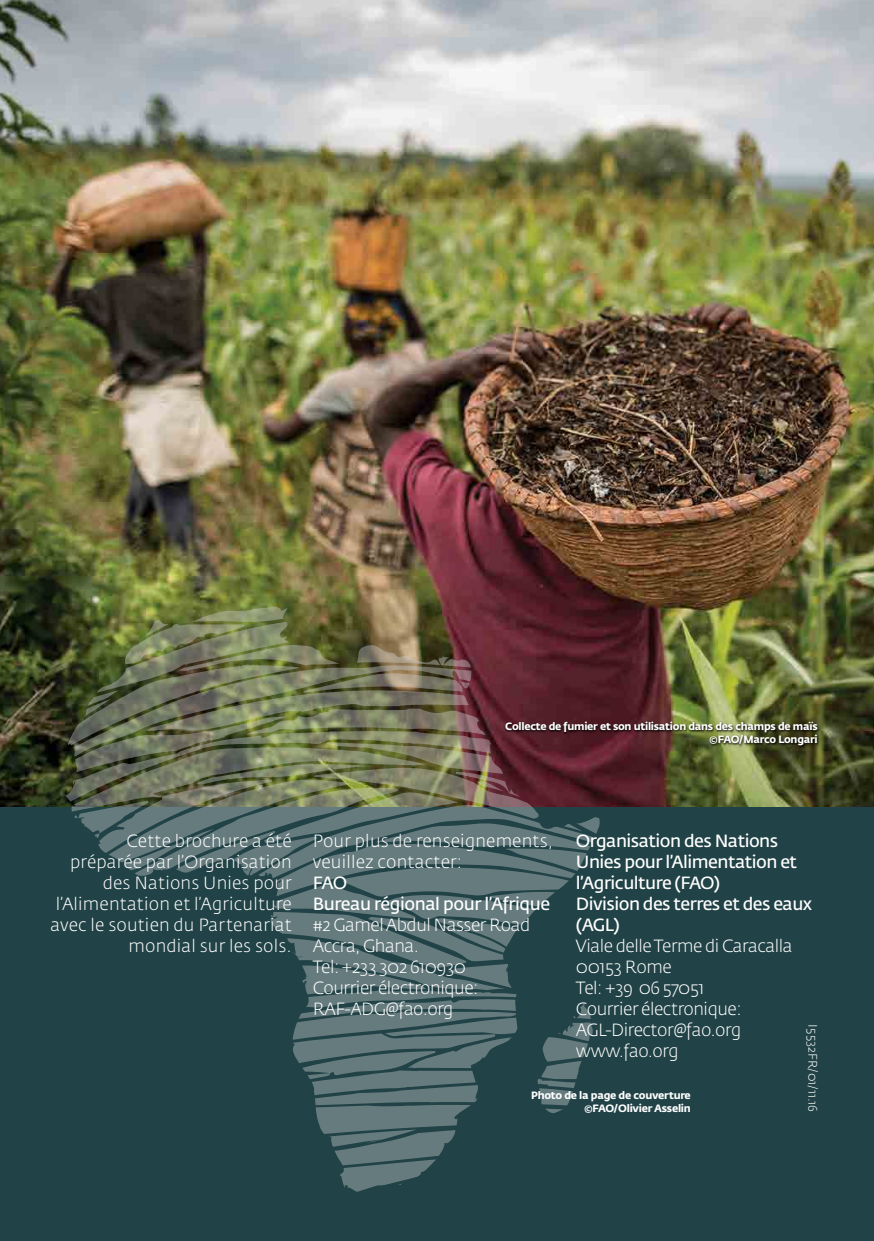
<style>
.page{position:relative;width:874px;height:1241px;background:#fff}
.page>*{position:absolute;margin:0;border:0;box-sizing:border-box;transform-origin:0 0}
.Text{font:300 17.5px/21px "Fedra Sans Std";letter-spacing:-.025em;color:#fff}
.Text-2{font:300 17.5px/21px "Fedra Sans Std";letter-spacing:-.005em;color:#fff;text-align:right}
.Text-3{font:17.5px/21px "Fedra Sans Std";letter-spacing:-.03em;color:#fff}
.Text-4{font:300 12.25px "Fedra Sans Std";letter-spacing:.01em;color:#fff}
.Text-5{font:700 10.5px "Fedra Sans Std";letter-spacing:-.025em;color:#fff}
</style>
<div class="page">
<img style="left:0;top:0;width:873px;height:807px">
<svg style="left:0;top:807px;width:873px;height:433px;background:#2d4c50"></svg>
<svg style="left:64px;top:609px;width:217px;height:308px;background:#586754"></svg>
<svg style="left:532px;top:1003px;width:60px;height:111px;background:#3b575b"></svg>
<svg style="left:503px;top:721px;width:316px;height:27px;background:#4a3425"></svg>
<p class="Text-5" style="left:505px;top:720px;width:314px">Collecte de fumier et son utilisation dans des champs de maïs</p>
<p class="Text-5" style="left:709px;top:732px;width:110px">©FAO/Marco Longari</p>
<p class="Text-3" style="left:575px;top:829px;width:222px">Organisation des Nations<br>Unies pour l’Alimentation et l’Agriculture (FAO)</p>
<p class="Text-3" style="left:575px;top:892px;width:238px">Division des terres et des eaux (AGL)</p>
<p class="Text" style="left:575px;top:934px;width:218px">Viale delle Terme di Caracalla<br>00153 Rome</p>
<p class="Text" style="left:575px;top:976px;width:167px">Tel: +39 06 57051<br>Courrier électronique:</p>
<p class="Text" style="left:575px;top:1018px;width:167px">AGL-Director@fao.org</p>
<p class="Text" style="left:575px;top:1039px;width:104px">www.fao.org</p>
<p class="Text-5" style="left:531px;top:1088px;width:161px">Photo de la page de couverture</p>
<p class="Text-5" style="left:583px;top:1101px;width:108px">©FAO/Olivier Asselin</p>
<p class="Text-2" style="left:50px;top:829px;width:243px">Cette brochure a été préparée par l’Organisation des Nations Unies pour l’Alimentation et l’Agriculture avec le soutien du Partenariat mondial sur les sols.</p>
<p class="Text-2" style="left:312px;top:829px;width:242px;text-align:left">Pour plus de renseignements, veuillez contacter:</p>
<p class="Text-3" style="left:312px;top:871px;width:239px">FAO<br>Bureau régional pour l’Afrique</p>
<p class="Text" style="left:312px;top:913px;width:219px">#2 Gamel Abdul Nasser Road</p>
<p class="Text" style="left:312px;top:934px;width:108px">Accra, Ghana.</p>
<p class="Text" style="left:312px;top:955px;width:155px">Tel: +233 302 610930</p>
<p class="Text" style="left:312px;top:976px;width:167px">Courrier électronique:<br>RAF-ADG@fao.org</p>
<p class="Text-4" style="left:820px;top:1023px;width:89px;rotate:90deg">I5532FR/01/11.16</p>
</div>
